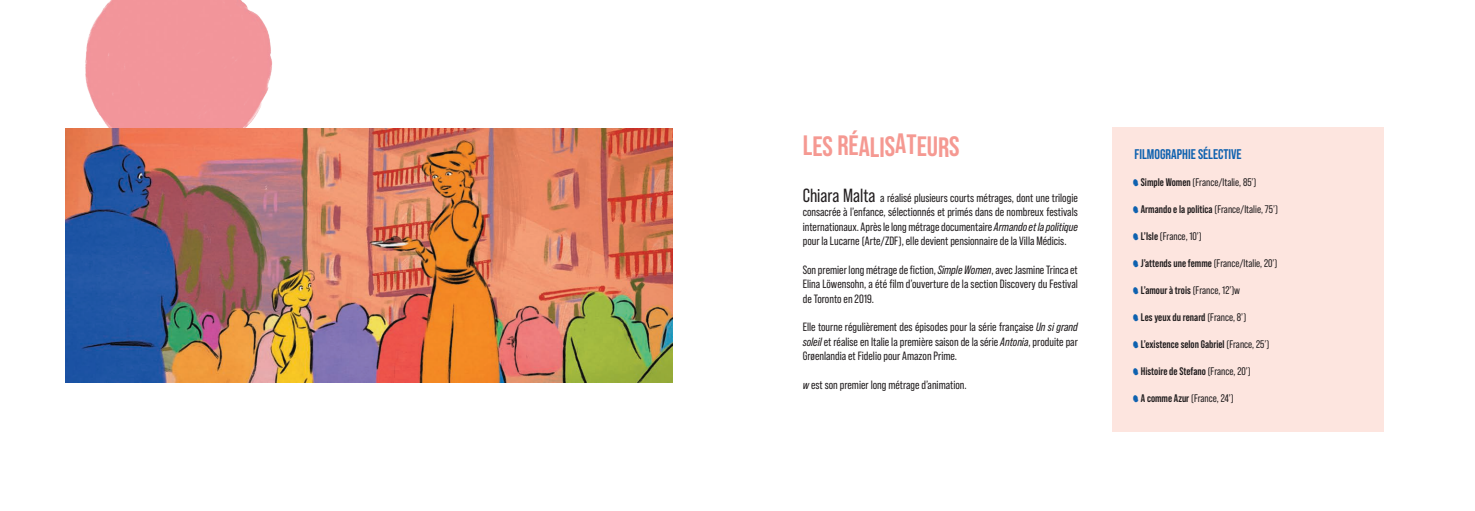
<style>
.page{position:relative;width:1475px;height:511px;background:#fff}
.page>*{position:absolute;margin:0;border:0;box-sizing:border-box;transform-origin:0 0}
.t1{font:700 28px "Bebas Neue Pro";color:#f59992}
.t2{font:700 14px "Bebas Neue Pro";color:#0e61af}
.t3{font:12px/14.4px "Bebas Neue Pro";color:#231f20;text-align:justify}
.t4{font:11px "Bebas Neue Pro";color:#231f20}
.t5{font:700 11px "Bebas Neue Pro";color:#231f20}
.s1{font-size:19px}
.s2{font-style:italic}
.s3{font-family:"Flood";font-style:italic;font-size:19px;color:#0e61af}
.s4{font-weight:700}
.s5{font-family:"Flood";font-weight:400;font-style:italic;font-size:19px;color:#0e61af}
.s6{font-weight:400}
</style>
<div class="page">
<img style="left:85px;top:0;width:188px;height:128px">
<img style="left:65px;top:128px;width:607px;height:254px">
<div style="left:1112px;top:128px;width:271px;height:303px;background:#fde5df"></div>
<p class="t1" style="left:802px;top:130px;width:158px">LES RÉALISATEURS</p>
<p class="t3" style="left:802px;top:190px;width:276px"><span class="s1">Chiara Malta</span> a réalisé plusieurs courts métrages, dont une trilogie consacrée à l’enfance, sélectionnés et primés dans de nombreux festivals internationaux. Après le long métrage documentaire <span class="s2">Armando et la politique </span>pour la Lucarne (Arte/ZDF), elle devient pensionnaire de la Villa Médicis.</p>
<p class="t3" style="left:802px;top:262px;width:276px">Son premier long métrage de fiction, <span class="s2">Simple Women</span>, avec Jasmine Trinca et Elina Löwensohn, a été film d’ouverture de la section Discovery du Festival de Toronto en 2019.</p>
<p class="t3" style="left:802px;top:320px;width:276px">Elle tourne régulièrement des épisodes pour la série française <span class="s2">Un si grand soleil</span> et réalise en Italie la première saison de la série <span class="s2">Antonia</span>, produite par Grøenlandia et Fidelio pour Amazon Prime.</p>
<p class="t3" style="left:802px;top:377px;width:165px"><span class="s2">w</span> est son premier long métrage d’animation.</p>
<p class="t2" style="left:1134px;top:146px;width:108px">FILMOGRAPHIE SÉLECTIVE</p>
<p class="t4" style="left:1134px;top:176px;width:123px"><span class="s3">•</span><span class="s4">Simple Women</span> (France/Italie, 85’)</p>
<p class="t4" style="left:1134px;top:203px;width:145px"><span class="s3">•</span><span class="s4">Armando e la politica</span> (France/Italie, 75’)</p>
<p class="t4" style="left:1134px;top:230px;width:69px"><span class="s3">•</span><span class="s4">L’Isle</span> (France, 10’)</p>
<p class="t4" style="left:1134px;top:257px;width:144px"><span class="s3">•</span><span class="s4">J’attends une femme</span> (France/Italie, 20’)</p>
<p class="t5" style="left:1134px;top:283px;width:107px"><span class="s5">•</span>L’amour à trois <span class="s6">(France, 12’)w</span></p>
<p class="t5" style="left:1134px;top:310px;width:113px"><span class="s5">•</span>Les yeux du renard <span class="s6">(France, 8’)</span></p>
<p class="t5" style="left:1134px;top:337px;width:136px"><span class="s5">•</span>L’existence selon Gabriel <span class="s6">(France, 25’)</span></p>
<p class="t5" style="left:1134px;top:364px;width:118px"><span class="s5">•</span>Histoire de Stefano <span class="s6">(France, 20’)</span></p>
<p class="t4" style="left:1134px;top:392px;width:101px"><span class="s3">•</span><span class="s4">A comme Azur</span> (France, 24’)</p>
</div>
